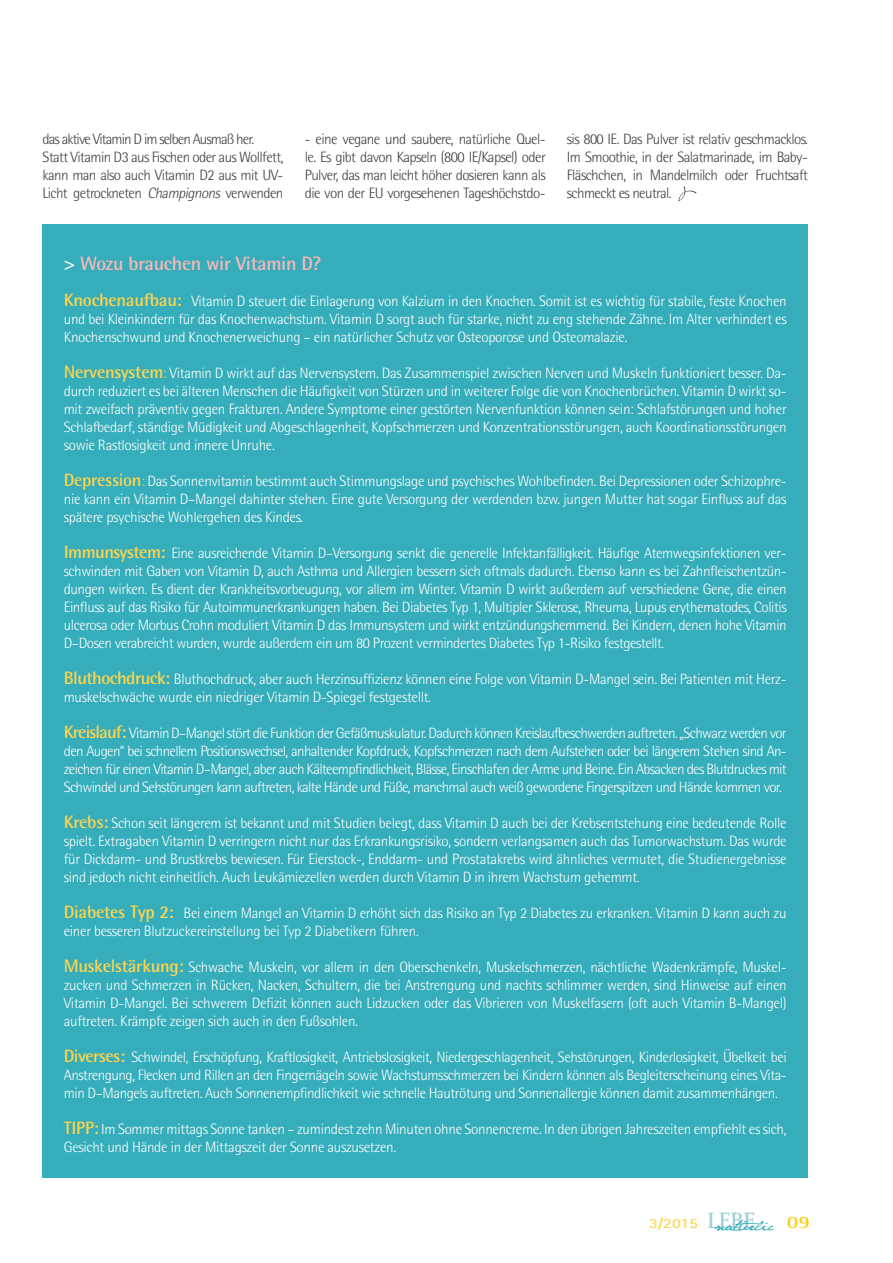
<style>
.page{position:relative;width:893px;height:1263px;background:#fff}
.page>*{position:absolute;margin:0;border:0;box-sizing:border-box;transform-origin:0 0}
.t1{font:700 19.5px "AT Rotis Semi Sans";letter-spacing:-.015em;color:#f9b8b7}
.t2{font:700 17.85px "Rotis Serif";color:#fece08;scale:1.18 1}
.t3{font:300 15px/18px "AT Rotis Semi Sans";letter-spacing:-.02em;color:#fff;text-align:justify}
.t4{font:300 15px/18px "AT Rotis Semi Sans";letter-spacing:-.04em;color:#3e3e3f;text-align:justify}
.t5{font:700 14.1px "AT Rotis Sans Serif";color:#fed54d;scale:1.18 1}
.s1{font-style:italic}
.s2{color:#fff}
.s3{font-weight:700;font-size:18px;color:#fed54d}
.s4{color:#fed54d}
.s5{font-family:"Rotis Serif";font-size:23.1px;color:#9eced7}
</style>
<div class="page">
<div style="left:43px;top:225px;width:765px;height:953px;background:#35adbb"></div>
<svg style="left:714px;top:1219px;width:60px;height:12px"></svg>
<svg style="left:678px;top:186px;width:19px;height:15px"></svg>
<p class="t4" style="left:43px;top:131px;width:242px;text-align:left">das aktive Vitamin D im selben Ausmaß her.<br>Statt Vitamin D3 aus Fischen oder aus Wollfett, kann man also auch Vitamin D2 aus mit UV-Licht getrockneten <span class="s1">Champignons</span> verwenden</p>
<p class="t4" style="left:305px;top:131px;width:242px">- eine vegane und saubere, natürliche Quel&shy;le. Es gibt davon Kapseln (800 IE/Kapsel) oder Pulver, das man leicht höher dosieren kann als die von der EU vorgesehenen Tageshöchstdo-</p>
<p class="t4" style="left:567px;top:131px;width:242px">sis 800 IE. Das Pulver ist relativ geschmacklos.<br>Im Smoothie, in der Salatmarinade, im Baby-Fläschchen, in Mandelmilch oder Fruchtsaft schmeckt es neutral.</p>
<h1 class="t1" style="left:64px;top:256px;width:259px"><span class="s2">&gt;</span> Wozu brauchen wir Vitamin D?</h1>
<p class="t3" style="left:64px;top:293px;width:724px"><span class="s3">Knochenaufbau:</span> Vitamin D steuert die Einlagerung von Kalzium in den Knochen. Somit ist es wichtig für stabile, feste Knochen und bei Kleinkindern für das Knochenwachstum. Vitamin D sorgt auch für starke, nicht zu eng stehende Zähne. Im Alter verhindert es Knochenschwund und Knochenerweichung – ein natürlicher Schutz vor Osteoporose und Osteomalazie.</p>
<p class="t3" style="left:64px;top:365px;width:724px"><span class="s3">Nervensystem</span><span class="s4">:</span> Vitamin D wirkt auf das Nervensystem. Das Zusammenspiel zwischen Nerven und Muskeln funktioniert besser. Da&shy;durch reduziert es bei älteren Menschen die Häufigkeit von Stürzen und in weiterer Folge die von Knochenbrüchen. Vitamin D wirkt so&shy;mit zweifach präventiv gegen Frakturen. Andere Symptome einer gestörten Nervenfunktion können sein: Schlafstörungen und hoher Schlafbedarf, ständige Müdigkeit und Abgeschlagenheit, Kopfschmerzen und Konzentrationsstörungen, auch Koordinationsstörungen sowie Rastlosigkeit und innere Unruhe.</p>
<p class="t3" style="left:64px;top:473px;width:724px"><span class="s3">Depression</span><span class="s4">:</span> Das Sonnenvitamin bestimmt auch Stimmungslage und psychisches Wohlbefinden. Bei Depressionen oder Schizophre&shy;nie kann ein Vitamin D–Mangel dahinter stehen. Eine gute Versorgung der werdenden bzw. jungen Mutter hat sogar Einfluss auf das spätere psychische Wohlergehen des Kindes.</p>
<p class="t3" style="left:64px;top:545px;width:724px"><span class="s3">Immunsystem:</span> Eine ausreichende Vitamin D–Versorgung senkt die generelle Infektanfälligkeit. Häufige Atemwegsinfektionen ver&shy;schwinden mit Gaben von Vitamin D, auch Asthma und Allergien bessern sich oftmals dadurch. Ebenso kann es bei Zahnfleischentzün&shy;dungen wirken. Es dient der Krankheitsvorbeugung, vor allem im Winter. Vitamin D wirkt außerdem auf verschiedene Gene, die einen Einfluss auf das Risiko für Autoimmunerkrankungen haben. Bei Diabetes Typ 1, Multipler Sklerose, Rheuma, Lupus erythematodes, Colitis ulcerosa oder Morbus Crohn moduliert Vitamin D das Immunsystem und wirkt entzündungshemmend. Bei Kindern, denen hohe Vitamin D–Dosen verabreicht wurden, wurde außerdem ein um 80 Prozent vermindertes Diabetes Typ 1-Risiko festgestellt.</p>
<p class="t3" style="left:64px;top:671px;width:724px"><span class="s3">Bluthochdruck:</span> Bluthochdruck, aber auch Herzinsuffizienz können eine Folge von Vitamin D-Mangel sein. Bei Patienten mit Herz&shy;muskelschwäche wurde ein niedriger Vitamin D-Spiegel festgestellt.</p>
<p class="t3" style="left:64px;top:725px;width:724px"><span class="s3">Kreislauf:</span> Vitamin D–Mangel stört die Funktion der Gefäßmuskulatur. Dadurch können Kreislaufbeschwerden auftreten. „Schwarz werden vor den Augen“ bei schnellem Positionswechsel, anhaltender Kopfdruck, Kopfschmerzen nach dem Aufstehen oder bei längerem Stehen sind An&shy;zeichen für einen Vitamin D–Mangel, aber auch Kälteempfindlichkeit, Blässe, Einschlafen der Arme und Beine. Ein Absacken des Blutdruckes mit Schwindel und Sehstörungen kann auftreten, kalte Hände und Füße, manchmal auch weiß gewordene Fingerspitzen und Hände kommen vor.</p>
<p class="t3" style="left:64px;top:815px;width:724px"><span class="s3">Krebs:</span> Schon seit längerem ist bekannt und mit Studien belegt, dass Vitamin D auch bei der Krebsentstehung eine bedeutende Rolle spielt. Extragaben Vitamin D verringern nicht nur das Erkrankungsrisiko, sondern verlangsamen auch das Tumorwachstum. Das wurde für Dickdarm- und Brustkrebs bewiesen. Für Eierstock-, Enddarm- und Prostatakrebs wird ähnliches vermutet, die Studienergebnisse sind jedoch nicht einheitlich. Auch Leukämiezellen werden durch Vitamin D in ihrem Wachstum gehemmt.</p>
<p class="t3" style="left:64px;top:905px;width:724px"><span class="s3">Diabetes Typ 2:</span> Bei einem Mangel an Vitamin D erhöht sich das Risiko an Typ 2 Diabetes zu erkranken. Vitamin D kann auch zu einer besseren Blutzuckereinstellung bei Typ 2 Diabetikern führen.</p>
<p class="t3" style="left:64px;top:959px;width:724px"><span class="s3">Muskelstärkung:</span> Schwache Muskeln, vor allem in den Oberschenkeln, Muskelschmerzen, nächtliche Wadenkrämpfe, Muskel&shy;zucken und Schmerzen in Rücken, Nacken, Schultern, die bei Anstrengung und nachts schlimmer werden, sind Hinweise auf einen Vitamin D-Mangel. Bei schwerem Defizit können auch Lidzucken oder das Vibrieren von Muskelfasern (oft auch Vitamin B-Mangel) auftreten. Krämpfe zeigen sich auch in den Fußsohlen.</p>
<p class="t3" style="left:64px;top:1049px;width:724px"><span class="s3">Diverses:</span> Schwindel, Erschöpfung, Kraftlosigkeit, Antriebslosigkeit, Niedergeschlagenheit, Sehstörungen, Kinderlosigkeit, Übelkeit bei Anstrengung, Flecken und Rillen an den Fingernägeln sowie Wachstumsschmerzen bei Kindern können als Begleiterscheinung eines Vita&shy;min D–Mangels auftreten. Auch Sonnenempfindlichkeit wie schnelle Hautrötung und Sonnenallergie können damit zusammenhängen.</p>
<p class="t3" style="left:64px;top:1121px;width:724px"><span class="s3">TIPP:</span> Im Sommer mittags Sonne tanken – zumindest zehn Minuten ohne Sonnencreme. In den übrigen Jahreszeiten empfiehlt es sich,<br>Gesicht und Hände in der Mittagszeit der Sonne auszusetzen.</p>
<p class="t5" style="left:649px;top:1217px;width:91px">3/2015 <span class="s5">LEBE</span></p>
<p class="t2" style="left:787px;top:1211px;width:21px">09</p>
</div>
